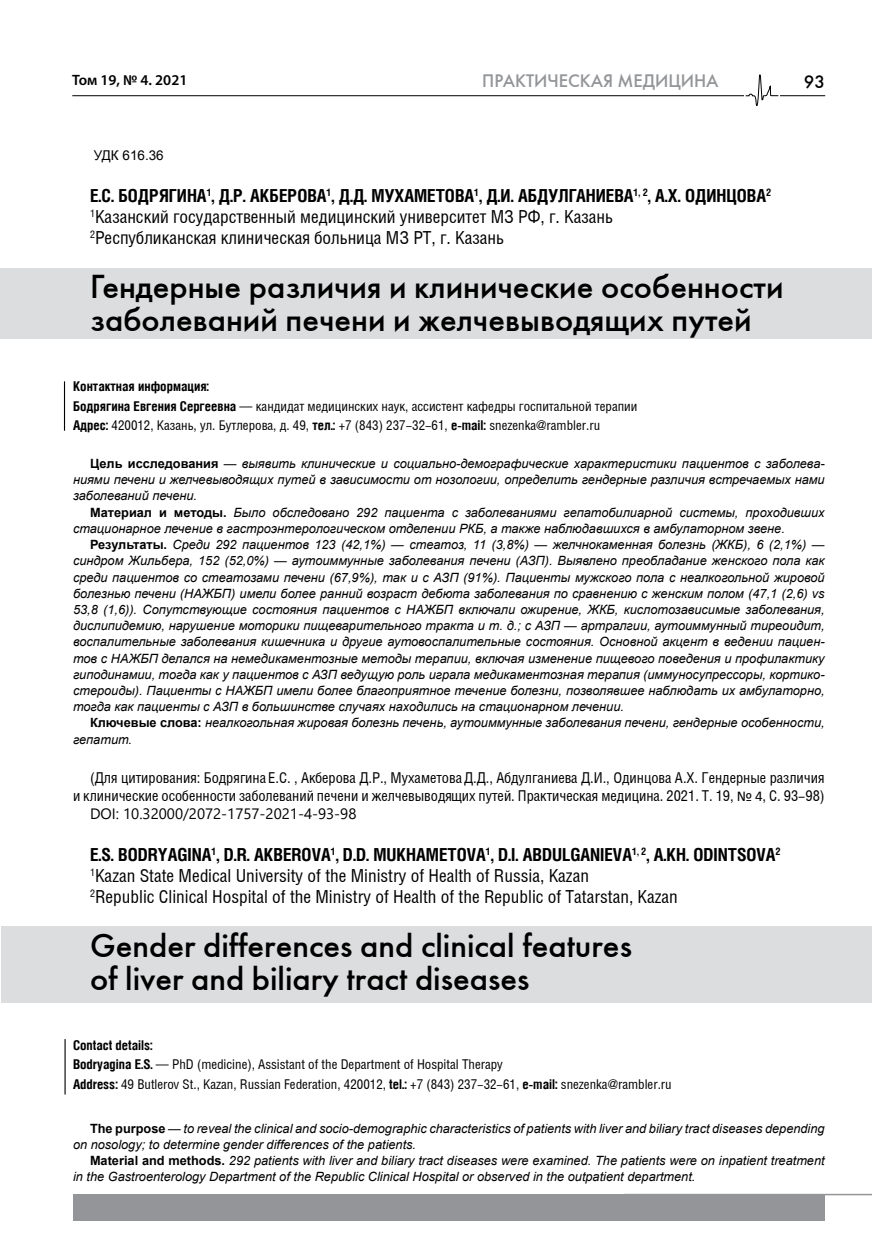
<style>
.page{position:relative;width:872px;height:1255px;background:#fff}
.page>*{position:absolute;margin:0;border:0;box-sizing:border-box;transform-origin:0 0}
.t1{font:33px/33px "Futuris C";color:#000}
.t2{font:18px/21px "Helios Cond";color:#000}
.t3{font:18px "Futuris C";color:#939598}
.t4{font:18px "Futuris C";color:#000}
.t5{font:15px/18px "Helios Cond";color:#000;text-align:right}
.t6{font:15px "Segoe UI";color:#000}
.t7{font:600 15px "Myriad Pro";color:#000}
.t8{font:13.5px/19.5px "Helios Cond";color:#000}
.t9{font:13.5px "Arial";color:#000}
.t10{font:italic 12.75px/16.2px "Arial";color:#000}
.s1{font-weight:700}
.s2{font-weight:700;font-style:normal}
.s3{font-family:"Calibri"}
</style>
<div class="page">
<hr style="left:72px;top:95px;width:753px;height:1px;background:#000">
<div style="left:74px;top:1193px;width:751px;height:27px;background:#939598"></div>
<hr style="left:623px;top:1193px;width:249px;height:2px;background:#939598">
<div style="left:744px;top:73px;width:35px;height:33px;background:#fff"></div>
<svg style="left:745px;top:74px;width:34px;height:32px"></svg>
<div style="left:1px;top:268px;width:871px;height:71px;background:#dcddde"></div>
<div style="left:2px;top:925px;width:870px;height:77px;background:#dcddde"></div>
<hr style="left:64px;top:381px;width:1px;height:50px;background:#000">
<hr style="left:64px;top:1039px;width:2px;height:55px;background:#000">
<p class="t7" style="left:72px;top:71px;width:117px">Том 19, № 4. 2021</p>
<h2 class="t3" style="left:482px;top:69px;width:238px">ПРАКТИЧЕСКАЯ МЕДИЦИНА</h2>
<h2 class="t4" style="left:804px;top:71px;width:23px">93</h2>
<p class="t9" style="left:94px;top:146px;width:72px">УДК 616.36</p>
<h2 class="t2" style="left:90px;top:185px;width:683px"><span class="s1">Е.С. БОДРЯГИНА</span><sup>1</sup><span class="s1">, Д.Р. АКБЕРОВА</span><sup>1</sup><span class="s1">, Д.Д. МУХАМЕТОВА</span><sup>1</sup><span class="s1">, Д.И. АБДУЛГАНИЕВА</span><sup>1,</sup> <sup>2</sup><span class="s1">, А.Х. ОДИНЦОВА</span><sup>2<br></sup><sup>1</sup>Казанский государственный медицинский университет МЗ РФ, г. Казань<br><sup>2</sup>Республиканская клиническая больница МЗ РТ, г. Казань</h2>
<h1 class="t1" style="left:90px;top:270px;width:695px">Гендерные различия и клинические особенности заболеваний печени и желчевыводящих путей</h1>
<p class="t8" style="left:73px;top:376px;width:566px"><span class="s1">Контактная информация:<br>Бодрягина Евгения Сергеевна</span> — кандидат медицинских наук, ассистент кафедры госпитальной терапии<br><span class="s1">Адрес:</span> 420012, Казань, ул. Бутлерова, д. 49, <span class="s1">тел.:</span> +7 (843) 237-32-61, <span class="s1">e-mail:</span> snezenka@rambler.ru</p>
<p class="t10" style="left:73px;top:455px;width:753px;text-align:justify;text-indent:17px"><span class="s2">Цель исследования</span> — выявить клинические и социально-демографические характеристики пациентов с заболева&shy;ниями печени и желчевыводящих путей в зависимости от нозологии, определить гендерные различия встречаемых нами заболеваний печени.</p>
<p class="t10" style="left:73px;top:504px;width:753px;text-indent:17px"><span class="s2">Материал и методы.</span> Было обследовано 292 пациента с заболеваниями гепатобилиарной системы, проходивших стационарное лечение в гастроэнтерологическом отделении РКБ, а также наблюдавшихся в амбулаторном звене.</p>
<p class="t10" style="left:73px;top:536px;width:753px;text-align:justify;text-indent:17px"><span class="s2">Результаты.</span> Среди 292 пациентов 123 (42,1%) — стеатоз, 11 (3,8%) — желчнокаменная болезнь (ЖКБ), 6 (2,1%) — синдром Жильбера, 152 (52,0%) — аутоиммунные заболевания печени (АЗП). Выявлено преобладание женского пола как среди пациентов со стеатозами печени (67,9%), так и с АЗП (91%). Пациенты мужского пола с неалкогольной жировой болезнью печени (НАЖБП) имели более ранний возраст дебюта заболевания по сравнению с женским полом (47,1 (2,6) vs 53,8 (1,6)). Сопутствующие состояния пациентов с НАЖБП включали ожирение, ЖКБ, кислотозависимые заболевания, дислипидемию, нарушение моторики пищеварительного тракта и т. д.; с АЗП — артралгии, аутоиммунный тиреоидит, воспалительные заболевания кишечника и другие аутовоспалительные состояния. Основной акцент в ведении пациен&shy;тов с НАЖБП делался на немедикаментозные методы терапии, включая изменение пищевого поведения и профилактику гиподинамии, тогда как у пациентов с АЗП ведущую роль играла медикаментозная терапия (иммуносупрессоры, кортико&shy;стероиды). Пациенты с НАЖБП имели более благоприятное течение болезни, позволявшее наблюдать их амбулаторно, тогда как пациенты с АЗП в большинстве случаях находились на стационарном лечении.</p>
<p class="t10" style="left:73px;top:715px;width:753px;text-indent:17px"><span class="s2">Ключевые слова:</span> неалкогольная жировая болезнь печень, аутоиммунные заболевания печени, гендерные особенности, гепатит.</p>
<p class="t5" style="left:73px;top:768px;width:753px">(Для цитирования: Бодрягина Е.С. , Акберова Д.Р., МухаметоваД.Д., Абдулганиева Д.И., Одинцова А.Х. Гендерные различия<br>и клинические особенности заболеваний печени и желчевыводящих путей. Практическая медицина. 2021. Т. 19, <span class="s3">№ 4</span>, С. 93-98)</p>
<p class="t6" style="left:90px;top:799px;width:268px">DOI: 10.32000/2072-1757-2021-4-93-98</p>
<p class="t2" style="left:90px;top:843px;width:692px"><span class="s1">E.S. BODRYAGINA</span><sup>1</sup><span class="s1">, D.R. AKBEROVA</span><sup>1</sup><span class="s1">, D.D. MUKHAMETOVA</span><sup>1</sup><span class="s1">, D.I. ABDULGANIEVA</span><sup>1,</sup> <sup>2</sup><span class="s1">, A.KH. ODINTSOVA</span><sup>2<br></sup><sup>1</sup>Kazan State Medical University of the Ministry of Health of Russia, Kazan<br><sup>2</sup>Republic Clinical Hospital of the Ministry of Health of the Republic of Tatarstan, Kazan</p>
<h1 class="t1" style="left:90px;top:928px;width:543px">Gender differences and clinical features of liver and biliary tract diseases</h1>
<p class="t8" style="left:73px;top:1035px;width:600px"><span class="s1">Contact details:<br>Bodryagina E.S.</span> — PhD (medicine), Assistant of the Department of Hospital Therapy<br><span class="s1">Address:</span> 49 Butlerov St., Kazan, Russian Federation, 420012, <span class="s1">tel.:</span> +7 (843) 237-32-61, <span class="s1">e-mail:</span> snezenka@rambler.ru</p>
<p class="t10" style="left:73px;top:1120px;width:753px;text-indent:17px"><span class="s2">The purpose</span> — to reveal the clinical and socio-demographic characteristics of patients with liver and biliary tract diseases depending on nosology; to determine gender differences of the patients.</p>
<p class="t10" style="left:73px;top:1152px;width:753px;text-indent:17px"><span class="s2">Material and methods.</span> 292 patients with liver and biliary tract diseases were examined. The patients were on inpatient treatment in the Gastroenterology Department of the Republic Clinical Hospital or observed in the outpatient department.</p>
</div>
